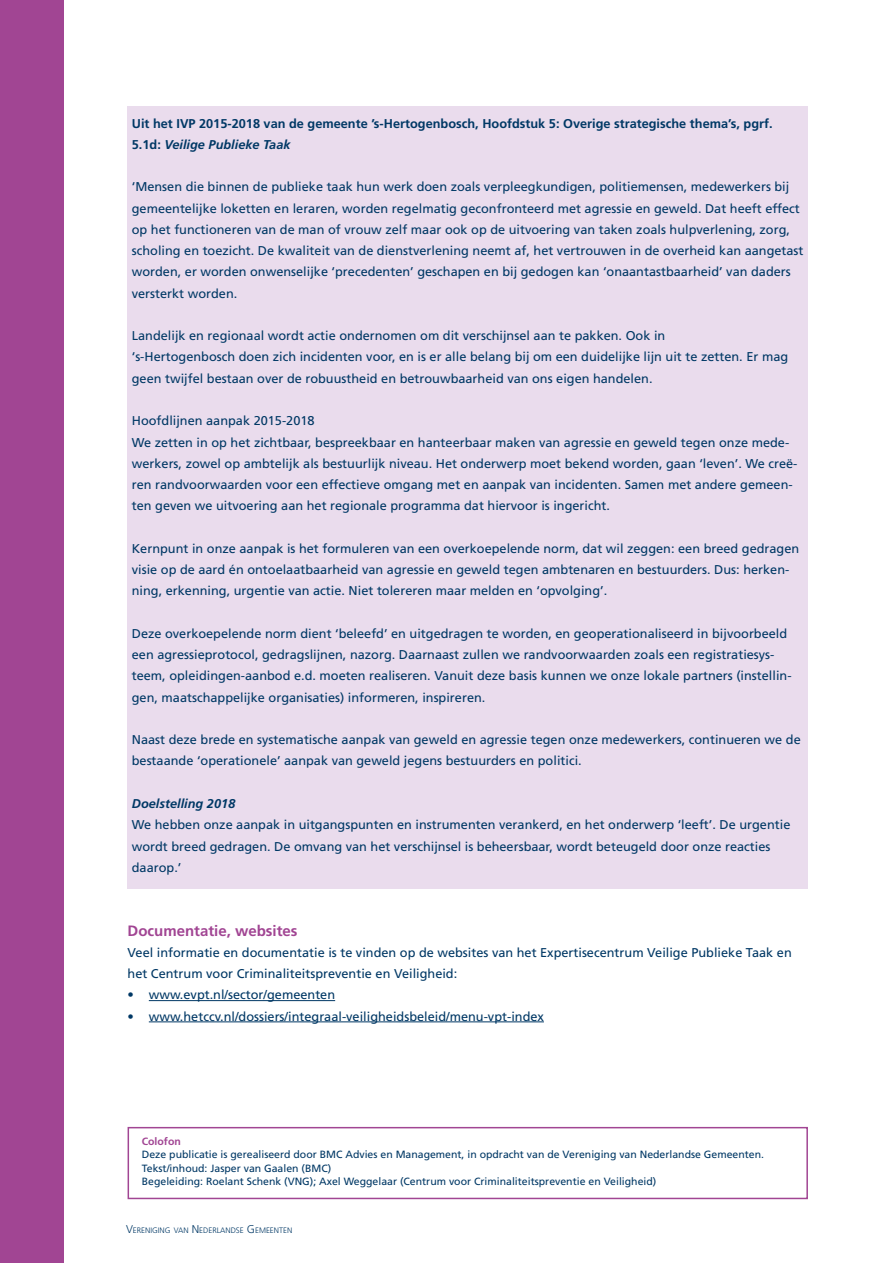
<style>
.page{position:relative;width:893px;height:1263px;background:#fff}
.page>*{position:absolute;margin:0;border:0;box-sizing:border-box;transform-origin:0 0}
._004_Broodtekst___8{font:700 15px "Frutiger LT Std";color:#a14593}
._004_Broodtekst___8-2{font:12.75px/21.3px "Frutiger LT Std";color:#003865}
._004_Broodtekst___8-3{font:700 12.75px/21.3px "Frutiger LT Std";color:#003865}
._004_Broodtekst___8-4{font:italic 700 12.75px "Frutiger LT Std";color:#003865}
._006_Kader_Broodteks{font:10.5px/13.5px "Frutiger LT Std";color:#003865}
._006_Kader_Broodteks-2{font:700 10.5px "Frutiger LT Std";color:#a14593}
.t1{font:300 7.8px "Frutiger LT Std";color:#003865}
.s1{font-style:italic}
.s2{font-size:11.25px}
</style>
<div class="page">
<div style="left:0;top:0;width:64px;height:1263px;background:#a14593"></div>
<hr style="left:149px;top:1000px;width:186px;height:1px;background:#003865">
<hr style="left:149px;top:1021px;width:395px;height:1px;background:#003865">
<div style="left:128px;top:106px;width:680px;height:783px;background:#eadced"></div>
<div style="left:128px;top:1127px;width:680px;height:72px;border:2px solid #a14593"></div>
<p class="_004_Broodtekst___8-3" style="left:132px;top:113px;width:642px">Uit het IVP 2015-2018 van de gemeente ’s-Hertogenbosch, Hoofdstuk 5: Overige strategische thema’s, pgrf.<br>5.1d: <span class="s1">Veilige Publieke Taak</span></p>
<p class="_004_Broodtekst___8-2" style="left:132px;top:176px;width:673px">‘Mensen die binnen de publieke taak hun werk doen zoals verpleegkundigen, politiemensen, medewerkers bij gemeentelijke loketten en leraren, worden regelmatig geconfronteerd met agressie en geweld. Dat heeft effect op het functioneren van de man of vrouw zelf maar ook op de uitvoering van taken zoals hulpverlening, zorg, scholing en toezicht. De kwaliteit van de dienstverlening neemt af, het vertrouwen in de overheid kan aangetast worden, er worden onwenselijke ‘precedenten’ geschapen en bij gedogen kan ‘onaantastbaarheid’ van daders versterkt worden.</p>
<p class="_004_Broodtekst___8-2" style="left:132px;top:325px;width:535px">Landelijk en regionaal wordt actie ondernomen om dit verschijnsel aan te pakken. Ook in</p>
<p class="_004_Broodtekst___8-2" style="left:132px;top:346px;width:658px">‘s-Hertogenbosch doen zich incidenten voor, en is er alle belang bij om een duidelijke lijn uit te zetten. Er mag geen twijfel bestaan over de robuustheid en betrouwbaarheid van ons eigen handelen.</p>
<p class="_004_Broodtekst___8-2" style="left:132px;top:410px;width:184px">Hoofdlijnen aanpak 2015-2018</p>
<p class="_004_Broodtekst___8-2" style="left:132px;top:431px;width:667px">We zetten in op het zichtbaar, bespreekbaar en hanteerbaar maken van agressie en geweld tegen onze mede&shy;werkers, zowel op ambtelijk als bestuurlijk niveau. Het onderwerp moet bekend worden, gaan ‘leven’. We creë&shy;ren randvoorwaarden voor een effectieve omgang met en aanpak van incidenten. Samen met andere gemeen&shy;ten geven we uitvoering aan het regionale programma dat hiervoor is ingericht.</p>
<p class="_004_Broodtekst___8-2" style="left:132px;top:538px;width:669px">Kernpunt in onze aanpak is het formuleren van een overkoepelende norm, dat wil zeggen: een breed gedragen visie op de aard én ontoelaatbaarheid van agressie en geweld tegen ambtenaren en bestuurders. Dus: herken&shy;ning, erkenning, urgentie van actie. Niet tolereren maar melden en ‘opvolging’.</p>
<p class="_004_Broodtekst___8-2" style="left:132px;top:623px;width:661px">Deze overkoepelende norm dient ‘beleefd’ en uitgedragen te worden, en geoperationaliseerd in bijvoorbeeld een agressieprotocol, gedragslijnen, nazorg. Daarnaast zullen we randvoorwaarden zoals een registratiesys&shy;teem, opleidingen-aanbod e.d. moeten realiseren. Vanuit deze basis kunnen we onze lokale partners (instellin&shy;gen, maatschappelijke organisaties) informeren, inspireren.</p>
<p class="_004_Broodtekst___8-2" style="left:132px;top:729px;width:670px">Naast deze brede en systematische aanpak van geweld en agressie tegen onze medewerkers, continueren we de bestaande ‘operationele’ aanpak van geweld jegens bestuurders en politici.</p>
<p class="_004_Broodtekst___8-4" style="left:132px;top:796px;width:105px">Doelstelling 2018</p>
<p class="_004_Broodtekst___8-2" style="left:132px;top:814px;width:660px">We hebben onze aanpak in uitgangspunten en instrumenten verankerd, en het onderwerp ‘leeft’. De urgentie wordt breed gedragen. De omvang van het verschijnsel is beheersbaar, wordt beteugeld door onze reacties daarop.’</p>
<p class="_004_Broodtekst___8" style="left:128px;top:921px;width:172px">Documentatie, websites</p>
<p class="_004_Broodtekst___8-2" style="left:128px;top:942px;width:666px">Veel informatie en documentatie is te vinden op de websites van het Expertisecentrum Veilige Publieke Taak en het Centrum voor Criminaliteitspreventie en Veiligheid:</p>
<p class="_004_Broodtekst___8-2" style="left:128px;top:984px;width:209px">• www.evpt.nl/sector/gemeenten</p>
<p class="_004_Broodtekst___8-2" style="left:128px;top:1005px;width:418px">• www.hetccv.nl/dossiers/integraal-veiligheidsbeleid/menu-vpt-index</p>
<p class="_006_Kader_Broodteks-2" style="left:142px;top:1135px;width:41px">Colofon</p>
<p class="_006_Kader_Broodteks" style="left:142px;top:1148px;width:624px">Deze publicatie is gerealiseerd door BMC Advies en Management, in opdracht van de Vereniging van Nederlandse Gemeenten.</p>
<p class="_006_Kader_Broodteks" style="left:142px;top:1161px;width:516px">Tekst/inhoud: Jasper van Gaalen (BMC)<br>Begeleiding: Roelant Schenk (VNG); Axel Weggelaar (Centrum voor Criminaliteitspreventie en Veiligheid)</p>
<p class="t1" style="left:126px;top:1226px;width:168px"><span class="s2">V</span>ERENIGING VAN <span class="s2">N</span> EDERLANDSE <span class="s2">G</span> EMEENTEN</p>
</div>
